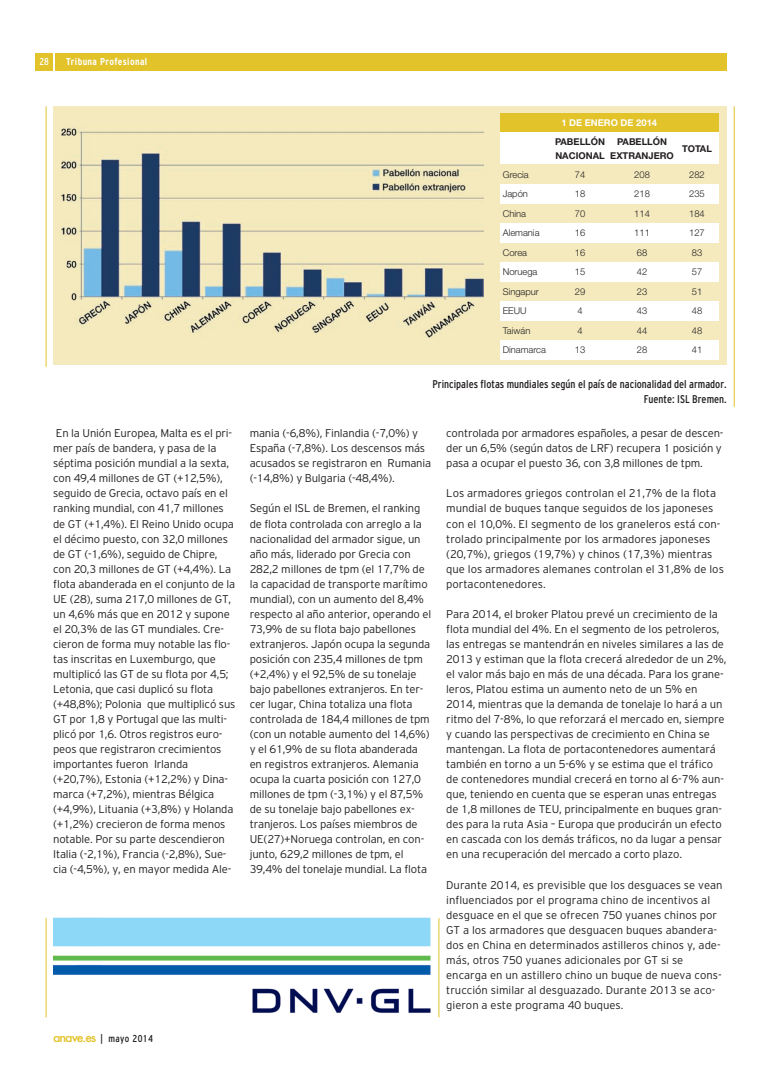
<style>
.page{position:relative;width:780px;height:1088px;background:#fff}
.page>*{position:absolute;margin:0;border:0;box-sizing:border-box;transform-origin:0 0}
.t1{font:300 11.25px/15px "Civica 01";letter-spacing:-.015em;color:#231f20}
.t2{font:condensed 11.25px/15px "Civica 06";color:#231f20;text-align:right}
.t3{font:700 condensed 10px "Civica 09";letter-spacing:.035em;color:#fff}
.t4{font:condensed 10px "Civica 06";letter-spacing:.04em;color:#231f20}
.t5{font:condensed 10px "Civica 06";color:#fff}
.t6{font:300 9.38px "Helvetica Neue";color:#231f20}
.t7{font:700 9.38px/13.4px "Helvetica Neue";color:#231f20}
.t8{font:700 9.38px "Helvetica Neue";color:#fff}
.s1{font-family:"Futura";font-weight:500;font-stretch:normal;font-size:12.38px;color:#e2c32a}
</style>
<div class="page">
<div style="left:35px;top:53px;width:18px;height:18px;background:#e2c32a"></div>
<div style="left:55px;top:53px;width:671px;height:18px;background:#e2c32a"></div>
<img style="left:53px;top:917px;width:378px;height:96px">
<hr style="left:46px;top:106px;width:1px;height:261px;background:#e2c32a">
<hr style="left:46px;top:918px;width:1px;height:99px;background:#e2c32a">
<hr style="left:438px;top:918px;width:1px;height:99px;background:#e2c32a">
<hr style="left:733px;top:106px;width:1px;height:301px;background:#e2c32a">
<div style="left:53px;top:106px;width:673px;height:259px;background:#f4eabe"></div>
<div style="left:500px;top:113px;width:218px;height:19px;background:#e2c32a"></div>
<div style="left:500px;top:132px;width:51px;height:32px;background:#fff"></div>
<div style="left:551px;top:132px;width:57px;height:32px;background:#fff"></div>
<div style="left:608px;top:132px;width:67px;height:32px;background:#fff"></div>
<div style="left:675px;top:132px;width:43px;height:32px;background:#fff"></div>
<div style="left:500px;top:184px;width:51px;height:19px;background:#fff"></div>
<div style="left:551px;top:184px;width:57px;height:19px;background:#fff"></div>
<div style="left:608px;top:184px;width:67px;height:19px;background:#fff"></div>
<div style="left:675px;top:184px;width:43px;height:19px;background:#fff"></div>
<div style="left:500px;top:223px;width:51px;height:19px;background:#fff"></div>
<div style="left:551px;top:223px;width:57px;height:19px;background:#fff"></div>
<div style="left:608px;top:223px;width:67px;height:19px;background:#fff"></div>
<div style="left:675px;top:223px;width:43px;height:19px;background:#fff"></div>
<div style="left:500px;top:262px;width:51px;height:19px;background:#fff"></div>
<div style="left:551px;top:262px;width:57px;height:19px;background:#fff"></div>
<div style="left:608px;top:262px;width:67px;height:19px;background:#fff"></div>
<div style="left:675px;top:262px;width:43px;height:19px;background:#fff"></div>
<div style="left:500px;top:301px;width:51px;height:19px;background:#fff"></div>
<div style="left:551px;top:301px;width:57px;height:19px;background:#fff"></div>
<div style="left:608px;top:301px;width:67px;height:19px;background:#fff"></div>
<div style="left:675px;top:301px;width:43px;height:19px;background:#fff"></div>
<div style="left:500px;top:340px;width:51px;height:19px;background:#fff"></div>
<div style="left:551px;top:340px;width:57px;height:19px;background:#fff"></div>
<div style="left:608px;top:340px;width:67px;height:19px;background:#fff"></div>
<div style="left:675px;top:340px;width:43px;height:19px;background:#fff"></div>
<img style="left:61px;top:127px;width:422px;height:211px">
<p class="t5" style="left:40px;top:56px;width:11px">28</p>
<p class="t3" style="left:66px;top:56px;width:83px">Tribuna Profesional</p>
<p class="t8" style="left:561px;top:117px;width:97px">1 DE ENERO DE 2014</p>
<p class="t7" style="left:555px;top:135px;width:52px">PABELLÓN<br>NACIONAL</p>
<p class="t7" style="left:610px;top:135px;width:65px;text-align:center">PABELLÓN<br>EXTRANJERO</p>
<p class="t7" style="left:682px;top:142px;width:31px">TOTAL</p>
<p class="t6" style="left:502px;top:168px;width:28px">Grecia</p>
<p class="t6" style="left:574px;top:168px;width:12px">74</p>
<p class="t6" style="left:634px;top:168px;width:17px">208</p>
<p class="t6" style="left:689px;top:168px;width:17px">282</p>
<p class="t6" style="left:502px;top:188px;width:27px">Japón</p>
<p class="t6" style="left:574px;top:188px;width:12px">18</p>
<p class="t6" style="left:634px;top:188px;width:17px">218</p>
<p class="t6" style="left:689px;top:188px;width:17px">235</p>
<p class="t6" style="left:502px;top:207px;width:25px">China</p>
<p class="t6" style="left:574px;top:207px;width:12px">70</p>
<p class="t6" style="left:634px;top:207px;width:17px">114</p>
<p class="t6" style="left:689px;top:207px;width:17px">184</p>
<p class="t6" style="left:502px;top:227px;width:38px">Alemania</p>
<p class="t6" style="left:574px;top:227px;width:12px">16</p>
<p class="t6" style="left:634px;top:227px;width:17px">111</p>
<p class="t6" style="left:689px;top:227px;width:17px">127</p>
<p class="t6" style="left:502px;top:246px;width:26px">Corea</p>
<p class="t6" style="left:574px;top:246px;width:12px">16</p>
<p class="t6" style="left:636px;top:246px;width:12px">68</p>
<p class="t6" style="left:691px;top:246px;width:12px">83</p>
<p class="t6" style="left:502px;top:266px;width:36px">Noruega</p>
<p class="t6" style="left:574px;top:266px;width:12px">15</p>
<p class="t6" style="left:636px;top:266px;width:12px">42</p>
<p class="t6" style="left:691px;top:266px;width:12px">57</p>
<p class="t6" style="left:502px;top:285px;width:38px">Singapur</p>
<p class="t6" style="left:574px;top:285px;width:12px">29</p>
<p class="t6" style="left:636px;top:285px;width:12px">23</p>
<p class="t6" style="left:691px;top:285px;width:12px">51</p>
<p class="t6" style="left:502px;top:305px;width:25px">EEUU</p>
<p class="t6" style="left:577px;top:305px;width:7px">4</p>
<p class="t6" style="left:636px;top:305px;width:12px">43</p>
<p class="t6" style="left:691px;top:305px;width:12px">48</p>
<p class="t6" style="left:502px;top:324px;width:29px">Taiwán</p>
<p class="t6" style="left:577px;top:324px;width:7px">4</p>
<p class="t6" style="left:636px;top:324px;width:12px">44</p>
<p class="t6" style="left:691px;top:324px;width:12px">48</p>
<p class="t6" style="left:502px;top:344px;width:45px">Dinamarca</p>
<p class="t6" style="left:574px;top:344px;width:12px">13</p>
<p class="t6" style="left:636px;top:344px;width:12px">28</p>
<p class="t6" style="left:691px;top:344px;width:12px">41</p>
<p class="t2" style="left:432px;top:377px;width:296px">Principales flotas mundiales según el país de nacionalidad del armador.<br>Fuente: ISL Bremen.</p>
<p class="t1" style="left:53px;top:426px;width:184px">En la Unión Europea, Malta es el pri&shy;mer país de bandera, y pasa de la séptima posición mundial a la sexta, con 49,4 millones de GT (+12,5%), seguido de Grecia, octavo país en el ranking mundial, con 41,7 millones de GT (+1,4%). El Reino Unido ocupa el décimo puesto, con 32,0 millones de GT (-1,6%), seguido de Chipre, con 20,3 millones de GT (+4,4%). La flota abanderada en el conjunto de la UE (28), suma 217,0 millones de GT, un 4,6% más que en 2012 y supone el 20,3% de las GT mundiales. Cre&shy;cieron de forma muy notable las flo&shy;tas inscritas en Luxemburgo, que multiplicó las GT de su flota por 4,5; Letonia, que casi duplicó su flota (+48,8%); Polonia que multiplicó sus GT por 1,8 y Portugal que las multi&shy;plicó por 1,6. Otros registros euro&shy;peos que registraron crecimientos importantes fueron Irlanda (+20,7%), Estonia (+12,2%) y Dina&shy;marca (+7,2%), mientras Bélgica (+4,9%), Lituania (+3,8%) y Holanda (+1,2%) crecieron de forma menos notable. Por su parte descendieron Italia (-2,1%), Francia (-2,8%), Sue&shy;cia (-4,5%), y, en mayor medida Ale-</p>
<p class="t1" style="left:446px;top:426px;width:279px">controlada por armadores españoles, a pesar de descen&shy;der un 6,5% (según datos de LRF) recupera 1 posición y pasa a ocupar el puesto 36, con 3,8 millones de tpm.</p>
<p class="t1" style="left:250px;top:426px;width:183px">mania (-6,8%), Finlandia (-7,0%) y España (-7,8%). Los descensos más acusados se registraron en Rumania (-14,8%) y Bulgaria (-48,4%).</p>
<p class="t1" style="left:250px;top:501px;width:183px">Según el ISL de Bremen, el ranking de flota controlada con arreglo a la nacionalidad del armador sigue, un año más, liderado por Grecia con 282,2 millones de tpm (el 17,7% de la capacidad de transporte marítimo mundial), con un aumento del 8,4% respecto al año anterior, operando el 73,9% de su flota bajo pabellones extranjeros. Japón ocupa la segunda posición con 235,4 millones de tpm (+2,4%) y el 92,5% de su tonelaje bajo pabellones extranjeros. En ter&shy;cer lugar, China totaliza una flota controlada de 184,4 millones de tpm (con un notable aumento del 14,6%) y el 61,9% de su flota abanderada en registros extranjeros. Alemania ocupa la cuarta posición con 127,0 millones de tpm (-3,1%) y el 87,5% de su tonelaje bajo pabellones ex&shy;tranjeros. Los países miembros de UE(27)+Noruega controlan, en con&shy;junto, 629,2 millones de tpm, el 39,4% del tonelaje mundial. La flota</p>
<p class="t1" style="left:446px;top:486px;width:279px">Los armadores griegos controlan el 21,7% de la flota mundial de buques tanque seguidos de los japoneses con el 10,0%. El segmento de los graneleros está con&shy;trolado principalmente por los armadores japoneses (20,7%), griegos (19,7%) y chinos (17,3%) mientras que los armadores alemanes controlan el 31,8% de los portacontenedores.</p>
<p class="t1" style="left:446px;top:606px;width:282px">Para 2014, el broker Platou prevé un crecimiento de la flota mundial del 4%. En el segmento de los petroleros, las entregas se mantendrán en niveles similares a las de 2013 y estiman que la flota crecerá alrededor de un 2%, el valor más bajo en más de una década. Para los grane&shy;leros, Platou estima un aumento neto de un 5% en 2014, mientras que la demanda de tonelaje lo hará a un ritmo del 7-8%, lo que reforzará el mercado en, siempre y cuando las perspectivas de crecimiento en China se mantengan. La flota de portacontenedores aumentará también en torno a un 5-6% y se estima que el tráfico de contenedores mundial crecerá en torno al 6-7% aun&shy;que, teniendo en cuenta que se esperan unas entregas de 1,8 millones de TEU, principalmente en buques gran&shy;des para la ruta Asia – Europa que producirán un efecto en cascada con los demás tráficos, no da lugar a pensar en una recuperación del mercado a corto plazo.</p>
<p class="t1" style="left:446px;top:877px;width:278px">Durante 2014, es previsible que los desguaces se vean influenciados por el programa chino de incentivos al desguace en el que se ofrecen 750 yuanes chinos por GT a los armadores que desguacen buques abandera&shy;dos en China en determinados astilleros chinos y, ade&shy;más, otros 750 yuanes adicionales por GT si se encarga en un astillero chino un buque de nueva cons&shy;trucción similar al desguazado. Durante 2013 se aco&shy;gieron a este programa 40 buques.</p>
<p class="t4" style="left:53px;top:1032px;width:101px"><span class="s1">anave.es</span> | mayo 2014</p>
</div>
